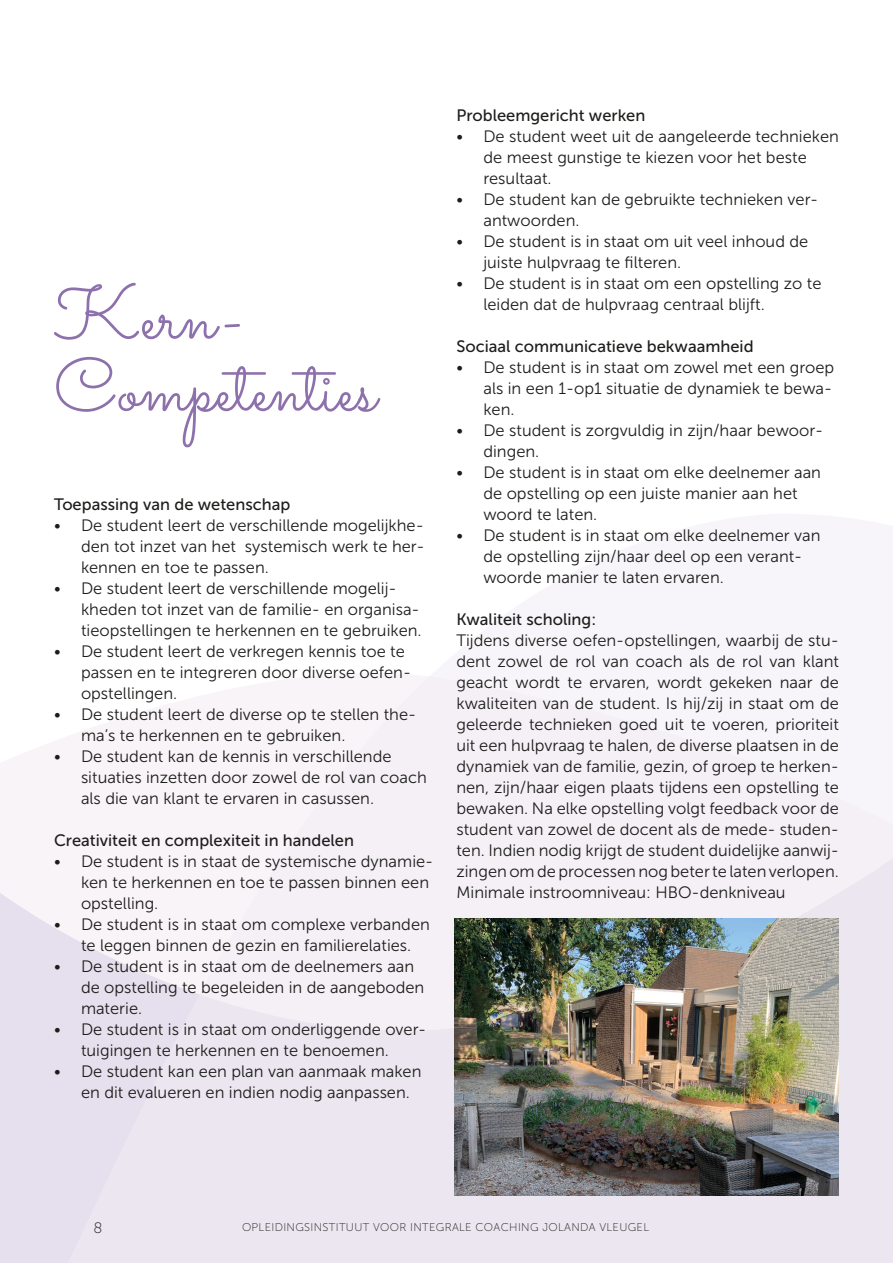
<style>
.page{position:relative;width:893px;height:1263px;background:#fff}
.page>*{position:absolute;margin:0;border:0;box-sizing:border-box;transform-origin:0 0}
.t1{font:75px "Sacramento";color:#8d71ac}
.t2{font:16.5px/21px "Museo Sans 300";color:#1d1d1b}
.t3{font:16.5px "Museo Sans 500";color:#1d1d1b}
.t4{font:15px "Museo Sans 100";color:#1d1d1b}
.t5{font:11.25px "Museo Sans 100";letter-spacing:.03em;color:#1d1d1b}
</style>
<div class="page">
<svg style="left:0;top:737px;width:67px;height:526px;fill:#e6dfed"></svg>
<svg style="left:67px;top:673px;width:826px;height:590px;fill:#f4f0f6"></svg>
<img style="left:455px;top:918px;width:384px;height:278px">
<p class="t1" style="left:54px;top:268px;width:191px">Kern-</p>
<p class="t1" style="left:54px;top:340px;width:324px">Competenties</p>
<p class="t3" style="left:54px;top:495px;width:238px">Toepassing van de wetenschap</p>
<p class="t2" style="left:81px;top:515px;width:345px;text-align:justify;text-indent:-27px">• De student leert de verschillende mogelijkhe&shy;den tot inzet van het systemisch werk te her&shy;kennen en toe te passen.</p>
<p class="t2" style="left:81px;top:578px;width:342px;text-indent:-27px">• De student leert de verschillende mogelij&shy;kheden tot inzet van de familie- en organisa&shy;tieopstellingen te herkennen en te gebruiken.</p>
<p class="t2" style="left:81px;top:641px;width:332px;text-indent:-27px">• De student leert de verkregen kennis toe te passen en te integreren door diverse oefen&shy;opstellingen.</p>
<p class="t2" style="left:81px;top:704px;width:337px;text-indent:-27px">• De student leert de diverse op te stellen the&shy;ma’s te herkennen en te gebruiken.</p>
<p class="t2" style="left:81px;top:746px;width:347px;text-indent:-27px">• De student kan de kennis in verschillende situaties inzetten door zowel de rol van coach als die van klant te ervaren in casussen.</p>
<p class="t3" style="left:54px;top:831px;width:302px">Creativiteit en complexiteit in handelen</p>
<p class="t2" style="left:81px;top:851px;width:354px;text-indent:-27px">• De student is in staat de systemische dynamie&shy;ken te herkennen en toe te passen binnen een opstelling.</p>
<p class="t2" style="left:54px;top:914px;width:377px;text-align:center">• De student is in staat om complexe verbanden te leggen binnen de gezin en familierelaties.</p>
<p class="t2" style="left:81px;top:956px;width:345px;text-indent:-27px">• De student is in staat om de deelnemers aan de opstelling te begeleiden in de aangeboden materie.</p>
<p class="t2" style="left:81px;top:1019px;width:347px;text-indent:-27px">• De student is in staat om onderliggende over&shy;tuigingen te herkennen en te benoemen.</p>
<p class="t2" style="left:81px;top:1061px;width:342px;text-indent:-27px">• De student kan een plan van aanmaak maken en dit evalueren en indien nodig aanpassen.</p>
<p class="t3" style="left:456px;top:106px;width:190px">Probleemgericht werken</p>
<p class="t2" style="left:483px;top:126px;width:357px;text-indent:-27px">• De student weet uit de aangeleerde technieken de meest gunstige te kiezen voor het beste resultaat.</p>
<p class="t2" style="left:483px;top:189px;width:336px;text-indent:-27px">• De student kan de gebruikte technieken ver&shy;antwoorden.</p>
<p class="t2" style="left:483px;top:231px;width:326px;text-indent:-27px">• De student is in staat om uit veel inhoud de juiste hulpvraag te filteren.</p>
<p class="t2" style="left:483px;top:273px;width:340px;text-indent:-27px">• De student is in staat om een opstelling zo te leiden dat de hulpvraag centraal blijft.</p>
<p class="t3" style="left:456px;top:337px;width:299px">Sociaal communicatieve bekwaamheid</p>
<p class="t2" style="left:483px;top:357px;width:352px;text-align:justify;text-indent:-27px">• De student is in staat om zowel met een groep als in een 1-op1 situatie de dynamiek te bewa&shy;ken.</p>
<p class="t2" style="left:483px;top:420px;width:341px;text-indent:-27px">• De student is zorgvuldig in zijn/haar bewoor&shy;dingen.</p>
<p class="t2" style="left:483px;top:462px;width:339px;text-indent:-27px">• De student is in staat om elke deelnemer aan de opstelling op een juiste manier aan het woord te laten.</p>
<p class="t2" style="left:483px;top:525px;width:339px;text-indent:-27px">• De student is in staat om elke deelnemer van de opstelling zijn/haar deel op een verant&shy;woorde manier te laten ervaren.</p>
<p class="t3" style="left:456px;top:610px;width:141px">Kwaliteit scholing:</p>
<p class="t2" style="left:456px;top:630px;width:384px;text-align:justify">Tijdens diverse oefen-opstellingen, waarbij de stu&shy;dent zowel de rol van coach als de rol van klant geacht wordt te ervaren, wordt gekeken naar de kwaliteiten van de student. Is hij/zij in staat om de geleerde technieken goed uit te voeren, prioriteit uit een hulpvraag te halen, de diverse plaatsen in de dynamiek van de familie, gezin, of groep te herken&shy;nen, zijn/haar eigen plaats tijdens een opstelling te bewaken. Na elke opstelling volgt feedback voor de student van zowel de docent als de mede- studen&shy;ten. Indien nodig krijgt de student duidelijke aanwij&shy;zingen om de processen nog beter te laten verlopen.</p>
<p class="t2" style="left:456px;top:882px;width:331px">Minimale instroomniveau: HBO-denkniveau</p>
<p class="t4" style="left:94px;top:1220px;width:11px">8</p>
<p class="t5" style="left:242px;top:1221px;width:409px">OPLEIDINGSINSTITUUT VOOR INTEGRALE COACHING JOLANDA VLEUGEL</p>
</div>
